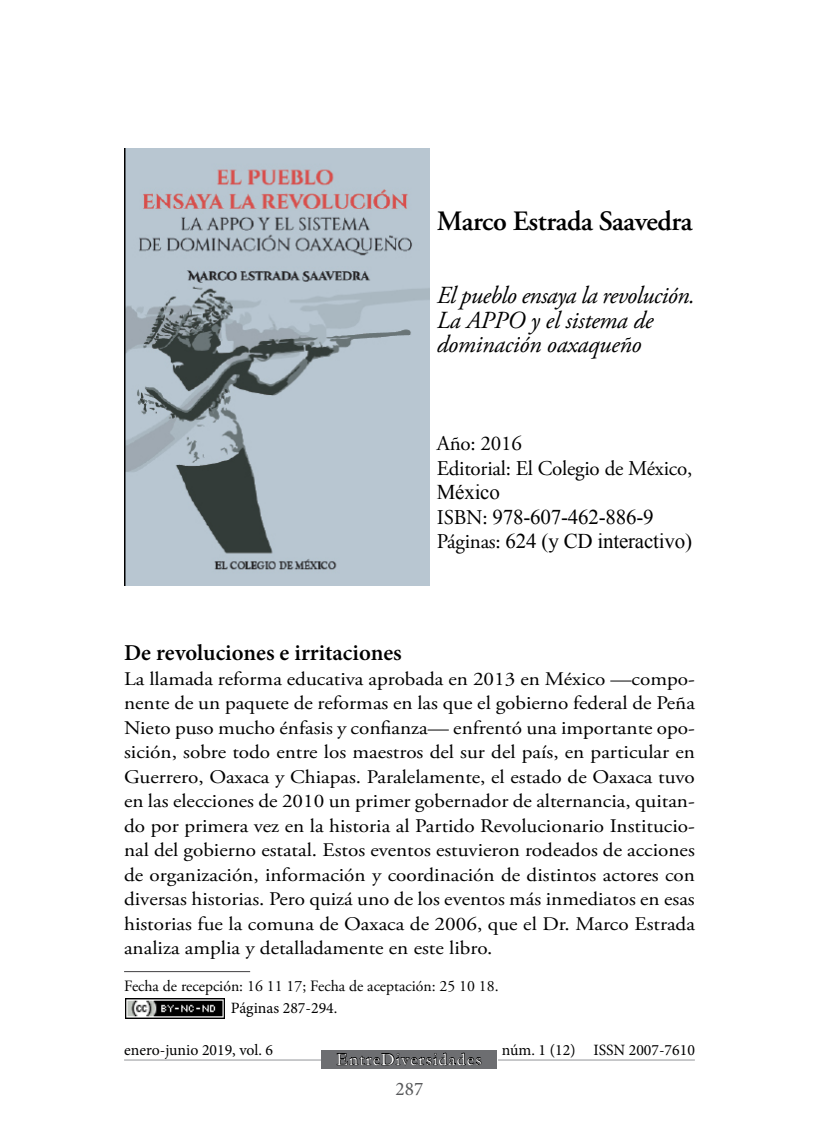
<style>
.page{position:relative;width:819px;height:1141px;background:#fff}
.page>*{position:absolute;margin:0;border:0;box-sizing:border-box;transform-origin:0 0}
.t1{font:600 28px "Adobe Garamond Pro";letter-spacing:-.025em;color:#000}
.t2{font:italic 24.5px/24.5px "Adobe Garamond Pro";letter-spacing:-.01em;color:#000}
.t3{font:600 22.75px "Minion Pro";color:#000}
.t4{font:21px/24.5px "Times New Roman";letter-spacing:-.01em;color:#000}
.t5{font:21px/24.5px "Adobe Garamond Pro";letter-spacing:-.01em;color:#000}
.t6{font:19.25px/24.5px "Adobe Garamond Pro";color:#000;text-align:justify;scale:1.1 1}
.t7{font:19.25px "Minion Pro";color:#58595b}
.t8{font:17.5px "Garamond";letter-spacing:.07em;color:#fff}
.t9{font:15.75px "Minion Pro";color:#000}
.t10{font:15.75px "Adobe Garamond Pro";color:#000}
.s1{font-family:"Adobe Garamond Pro"}
</style>
<div class="page">
<hr style="left:124px;top:1060px;width:197px;height:1px;background:#939598">
<hr style="left:498px;top:1060px;width:196px;height:1px;background:#939598">
<hr style="left:124px;top:971px;width:126px;height:1px;background:#414042">
<img style="left:126px;top:999px;width:99px;height:19px">
<svg style="left:228px;top:971px;width:271px;height:98px"></svg>
<img style="left:124px;top:149px;width:305px;height:436px">
<h1 class="t1" style="left:437px;top:205px;width:258px">Marco Estrada Saavedra</h1>
<p class="t2" style="left:437px;top:284px;width:259px">El pueblo ensaya la revolución.<br>La APPO y el sistema de dominación oaxaqueño</p>
<p class="t5" style="left:437px;top:432px;width:257px">Año: 2016<br>Editorial: El Colegio de México,</p>
<p class="t4" style="left:437px;top:480px;width:257px">México<br><span class="s1">ISBN:</span> 978-607-462-886-9<br><span class="s1">Páginas:</span> 624 (y CD interactivo)</p>
<p class="t3" style="left:124px;top:637px;width:279px">De revoluciones e irritaciones</p>
<p class="t6" style="left:124px;top:667px;width:520px">La llamada reforma educativa aprobada en 2013 en México —compo&shy;nente de un paquete de reformas en las que el gobierno federal de Peña Nieto puso mucho énfasis y confianza— enfrentó una importante opo&shy;sición, sobre todo entre los maestros del sur del país, en particular en Guerrero, Oaxaca y Chiapas. Paralelamente, el estado de Oaxaca tuvo en las elecciones de 2010 un primer gobernador de alternancia, quitan&shy;do por primera vez en la historia al Partido Revolucionario Institucio&shy;nal del gobierno estatal. Estos eventos estuvieron rodeados de acciones de organización, información y coordinación de distintos actores con diversas historias. Pero quizá uno de los eventos más inmediatos en esas historias fue la comuna de Oaxaca de 2006, que el Dr. Marco Estrada analiza amplia y detalladamente en este libro.</p>
<p class="t10" style="left:124px;top:976px;width:376px">Fecha de recepción: 16 11 17; Fecha de aceptación: 25 10 18.</p>
<p class="t9" style="left:231px;top:998px;width:108px">Páginas 287-294.</p>
<p class="t9" style="left:124px;top:1039px;width:151px">enero-junio 2019, vol. 6</p>
<p class="t9" style="left:501px;top:1040px;width:195px">núm. 1 (12) ISSN 2007-7610</p>
<p class="t8" style="left:336px;top:1047px;width:147px">EntreDiversidades</p>
<p class="t7" style="left:395px;top:1076px;width:30px">287</p>
</div>
